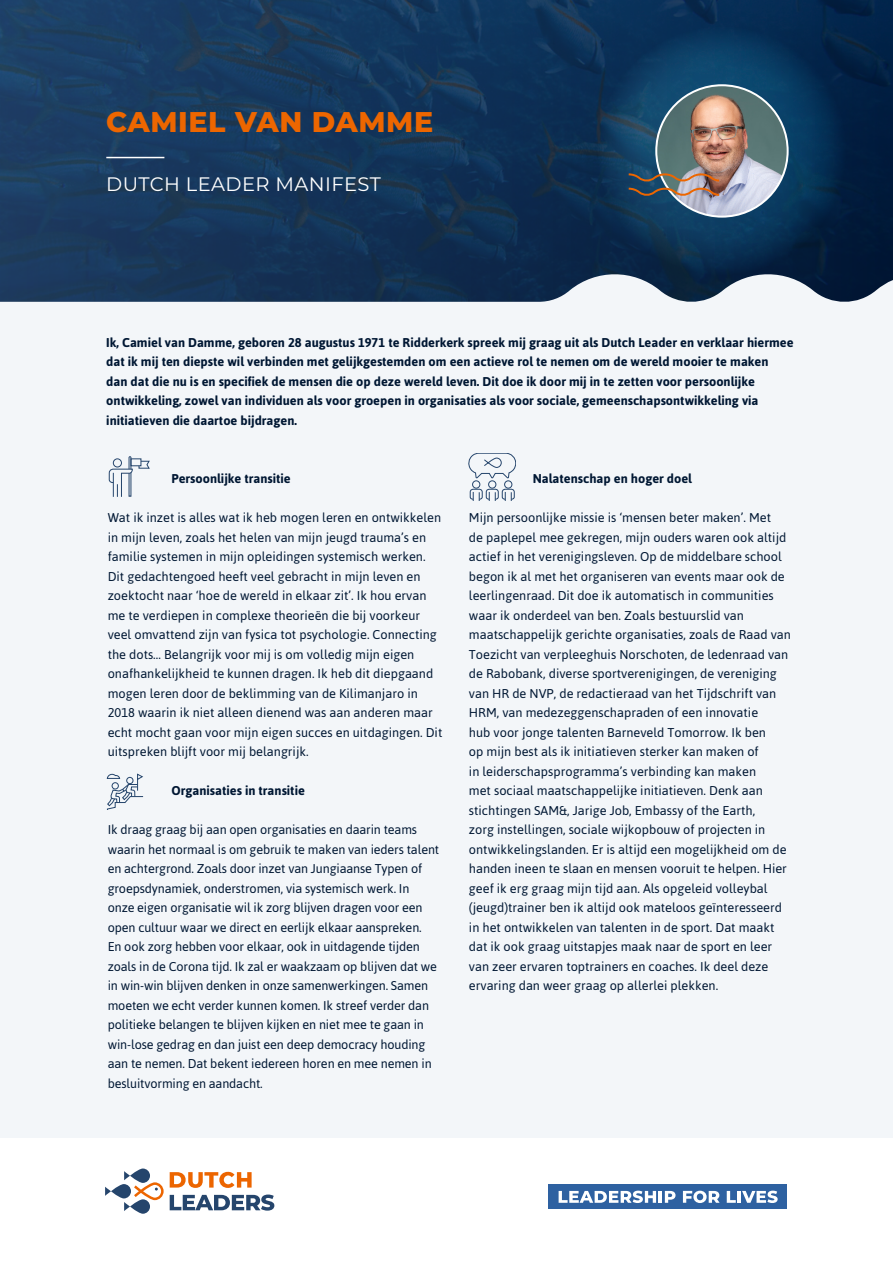
<style>
.page{position:relative;width:893px;height:1263px;background:#fff}
.page>*{position:absolute;margin:0;border:0;box-sizing:border-box;transform-origin:0 0}
.t1{font:800 28.5px "Montserrat";letter-spacing:.02em;color:#ed6600}
.t2{font:19.5px "Montserrat";letter-spacing:.02em;color:#fff}
.t3{font:12.75px/19.5px "Asap";color:#001733}
.t4{font:700 12.75px/19.5px "Asap";color:#001733}
</style>
<div class="page">
<img style="left:0;top:0;width:893px;height:269px">
<div style="left:0;top:368px;width:893px;height:769px;background:#f3f6f9"></div>
<svg style="left:0;top:269px;width:893px;height:200px"></svg>
<hr style="left:106px;top:157px;width:58px;height:1px;background:#fff">
<svg style="left:597px;top:26px;width:249px;height:249px;background:#0c395c"></svg>
<img style="left:656px;top:85px;width:132px;height:132px;border-radius:66px">
<svg style="left:627px;top:170px;width:94px;height:28px;background:#757272"></svg>
<svg style="left:170px;top:1172px;width:82px;height:16px"></svg>
<svg style="left:170px;top:1194px;width:104px;height:17px"></svg>
<svg style="left:105px;top:1168px;width:59px;height:46px"></svg>
<div style="left:548px;top:1184px;width:239px;height:25px;background:#2e61a1"></div>
<svg style="left:559px;top:1190px;width:116px;height:13px"></svg>
<svg style="left:683px;top:1191px;width:37px;height:12px"></svg>
<svg style="left:727px;top:1191px;width:9px;height:12px"></svg>
<hr style="left:737px;top:1191px;width:4px;height:12px;background:#fff">
<svg style="left:742px;top:1190px;width:36px;height:13px"></svg>
<svg style="left:469px;top:453px;width:47px;height:48px"></svg>
<svg style="left:108px;top:456px;width:41px;height:41px"></svg>
<svg style="left:107px;top:773px;width:37px;height:37px"></svg>
<div style="left:112px;top:782px;width:7px;height:7px;border:1px solid #25456c;border-radius:50%"></div>
<div style="left:126px;top:777px;width:7px;height:7px;border:1px solid #25456c;border-radius:50%"></div>
<p class="t1" style="left:106px;top:101px;width:328px">CAMIEL VAN DAMME</p>
<p class="t2" style="left:106px;top:170px;width:276px">DUTCH LEADER MANIFEST</p>
<p class="t4" style="left:106px;top:332px;width:689px">Ik, Camiel van Damme, geboren 28 augustus 1971 te Ridderkerk spreek mij graag uit als Dutch Leader en verklaar hiermee dat ik mij ten diepste wil verbinden met gelijkgestemden om een actieve rol te nemen om de wereld mooier te maken<br>dan dat die nu is en specifiek de mensen die op deze wereld leven. Dit doe ik door mij in te zetten voor persoonlijke ontwikkeling, zowel van individuen als voor groepen in organisaties als voor sociale, gemeenschapsontwikkeling via initiatieven die daartoe bijdragen.</p>
<p class="t4" style="left:171px;top:468px;width:121px">Persoonlijke transitie</p>
<p class="t3" style="left:108px;top:507px;width:336px">Wat ik inzet is alles wat ik heb mogen leren en ontwikkelen in mijn leven, zoals het helen van mijn jeugd trauma’s en familie systemen in mijn opleidingen systemisch werken.<br>Dit gedachtengoed heeft veel gebracht in mijn leven en zoektocht naar ‘hoe de wereld in elkaar zit’. Ik hou ervan me te verdiepen in complexe theorieën die bij voorkeur veel omvattend zijn van fysica tot psychologie. Connecting the dots… Belangrijk voor mij is om volledig mijn eigen onafhankelijkheid te kunnen dragen. Ik heb dit diepgaand mogen leren door de beklimming van de Kilimanjaro in 2018 waarin ik niet alleen dienend was aan anderen maar echt mocht gaan voor mijn eigen succes en uitdagingen. Dit uitspreken blijft voor mij belangrijk.</p>
<p class="t4" style="left:171px;top:780px;width:135px">Organisaties in transitie</p>
<p class="t3" style="left:108px;top:819px;width:333px">Ik draag graag bij aan open organisaties en daarin teams waarin het normaal is om gebruik te maken van ieders talent en achtergrond. Zoals door inzet van Jungiaanse Typen of groepsdynamiek, onderstromen, via systemisch werk. In onze eigen organisatie wil ik zorg blijven dragen voor een open cultuur waar we direct en eerlijk elkaar aanspreken.<br>En ook zorg hebben voor elkaar, ook in uitdagende tijden zoals in de Corona tijd. Ik zal er waakzaam op blijven dat we in win-win blijven denken in onze samenwerkingen. Samen moeten we echt verder kunnen komen. Ik streef verder dan politieke belangen te blijven kijken en niet mee te gaan in win-lose gedrag en dan juist een deep democracy houding aan te nemen. Dat bekent iedereen horen en mee nemen in besluitvorming en aandacht.</p>
<p class="t4" style="left:533px;top:468px;width:161px">Nalatenschap en hoger doel</p>
<p class="t3" style="left:469px;top:507px;width:323px">Mijn persoonlijke missie is ‘mensen beter maken’. Met<br>de paplepel mee gekregen, mijn ouders waren ook altijd actief in het verenigingsleven. Op de middelbare school begon ik al met het organiseren van events maar ook de leerlingenraad. Dit doe ik automatisch in communities waar ik onderdeel van ben. Zoals bestuurslid van maatschappelijk gerichte organisaties, zoals de Raad van Toezicht van verpleeghuis Norschoten, de ledenraad van de Rabobank, diverse sportverenigingen, de vereniging van HR de NVP, de redactieraad van het Tijdschrift van HRM, van medezeggenschapraden of een innovatie<br>hub voor jonge talenten Barneveld Tomorrow. Ik ben<br>op mijn best als ik initiatieven sterker kan maken of<br>in leiderschapsprogramma’s verbinding kan maken<br>met sociaal maatschappelijke initiatieven. Denk aan stichtingen SAM&amp;, Jarige Job, Embassy of the Earth,<br>zorg instellingen, sociale wijkopbouw of projecten in ontwikkelingslanden. Er is altijd een mogelijkheid om de handen ineen te slaan en mensen vooruit te helpen. Hier geef ik erg graag mijn tijd aan. Als opgeleid volleybal (jeugd)trainer ben ik altijd ook mateloos geïnteresseerd in het ontwikkelen van talenten in de sport. Dat maakt dat ik ook graag uitstapjes maak naar de sport en leer van zeer ervaren toptrainers en coaches. Ik deel deze ervaring dan weer graag op allerlei plekken.</p>
</div>
